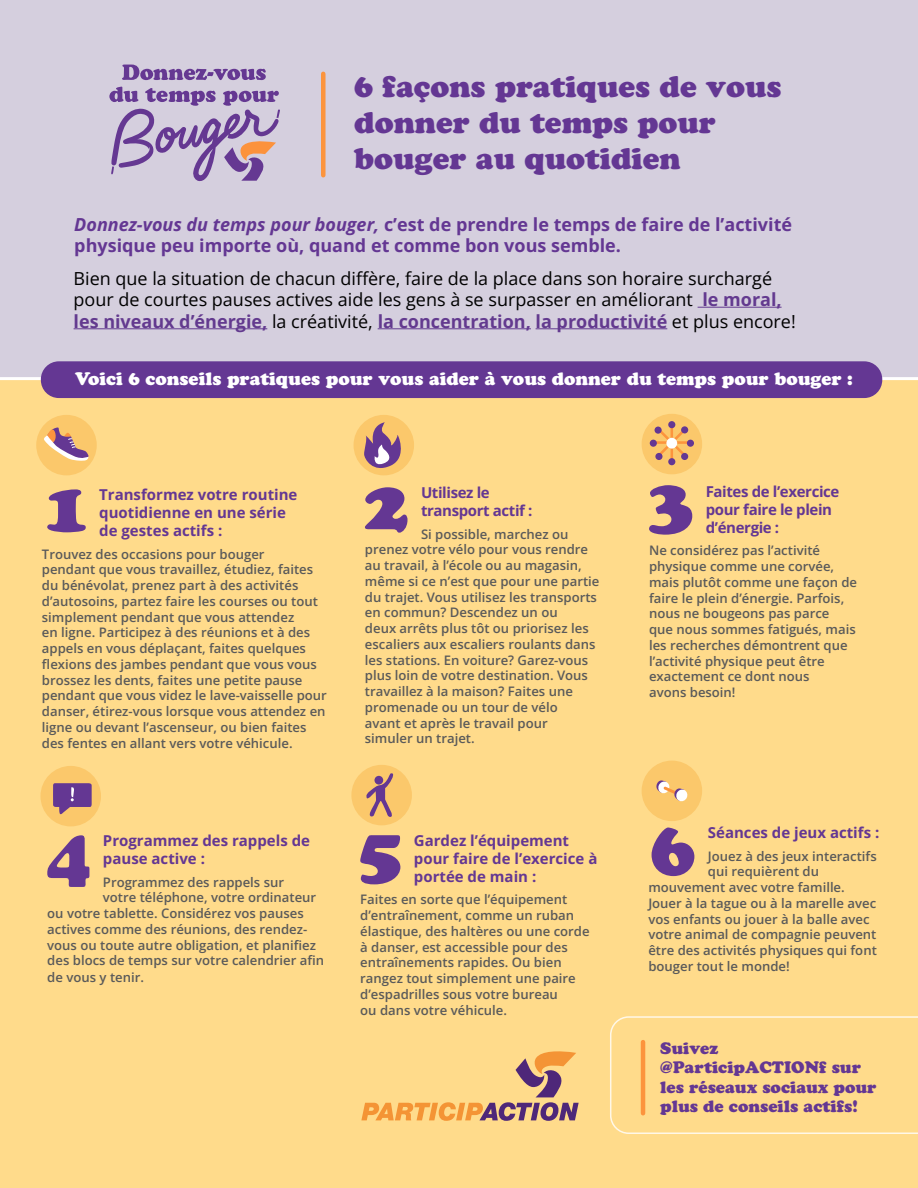
<style>
.page{position:relative;width:918px;height:1188px;background:#fff}
.page>*{position:absolute;margin:0;border:0;box-sizing:border-box;transform-origin:0 0}
.t1{font:30px/36px "Cooper Black Std";color:#643793}
.t2{font:18px/21.6px "Open Sans";color:#000}
.t3{font:700 18px/21.6px "Open Sans";color:#643793}
.t4{font:18px "Cooper Black Std";color:#fff}
.t5{font:16.5px/19.5px "Cooper Black Std";color:#643793}
.t6{font:700 15px/18px "Open Sans";color:#643793}
.t7{font:700 15px/18px "Open Sans";letter-spacing:-.025em;color:#643793}
.t8{font:600 13.2px/15.8px "Open Sans";color:#5a5a5a}
.s1{font-style:italic}
.s2{font-weight:700;color:#633a8f}
</style>
<div class="page">
<div style="left:0;top:0;width:918px;height:439px;background:#d5cfde"></div>
<div style="left:0;top:380px;width:918px;height:808px;background:#ffdb8b"></div>
<hr style="left:0;top:377px;width:918px;height:3px;background:#fff">
<hr style="left:698px;top:307px;width:84px;height:1px;background:#633a8f">
<hr style="left:74px;top:329px;width:193px;height:1px;background:#633a8f">
<hr style="left:378px;top:329px;width:153px;height:1px;background:#633a8f">
<hr style="left:536px;top:329px;width:131px;height:1px;background:#633a8f">
<div style="left:41px;top:361px;width:841px;height:37px;background:#643793;border-radius:18px"></div>
<svg style="left:47px;top:489px;width:39px;height:43px"></svg>
<svg style="left:47px;top:835px;width:43px;height:52px"></svg>
<svg style="left:365px;top:487px;width:43px;height:46px"></svg>
<svg style="left:360px;top:835px;width:40px;height:49px"></svg>
<svg style="left:649px;top:485px;width:43px;height:50px"></svg>
<svg style="left:652px;top:827px;width:42px;height:49px"></svg>
<div style="left:36px;top:415px;width:61px;height:60px;background:#fbc86b;border-radius:50%"></div>
<svg style="left:44px;top:427px;width:45px;height:34px"></svg>
<div style="left:354px;top:415px;width:60px;height:60px;background:#fbc86b;border-radius:50%"></div>
<svg style="left:363px;top:422px;width:46px;height:52px"></svg>
<div style="left:642px;top:414px;width:60px;height:60px;background:#fbc86b;border-radius:50%"></div>
<svg style="left:655px;top:426px;width:33px;height:33px"></svg>
<div style="left:666px;top:438px;width:11px;height:11px;background:#fff;border-radius:50%"></div>
<div style="left:668px;top:421px;width:7px;height:7px;background:#643793;border-radius:50%"></div>
<div style="left:668px;top:458px;width:7px;height:7px;background:#643793;border-radius:50%"></div>
<div style="left:687px;top:440px;width:7px;height:7px;background:#643793;border-radius:50%"></div>
<div style="left:650px;top:440px;width:7px;height:7px;background:#643793;border-radius:50%"></div>
<div style="left:655px;top:427px;width:7px;height:7px;background:#643793;border-radius:50%"></div>
<div style="left:681px;top:453px;width:7px;height:7px;background:#643793;border-radius:50%"></div>
<div style="left:681px;top:426px;width:7px;height:7px;background:#643793;border-radius:50%"></div>
<div style="left:655px;top:453px;width:8px;height:7px;background:#643793;border-radius:50%"></div>
<div style="left:40px;top:766px;width:61px;height:60px;background:#fbc86b;border-radius:50%"></div>
<svg style="left:53px;top:783px;width:39px;height:32px"></svg>
<div style="left:351px;top:765px;width:61px;height:60px;background:#fbc86b;border-radius:50%"></div>
<svg style="left:366px;top:773px;width:28px;height:44px"></svg>
<div style="left:642px;top:761px;width:60px;height:60px;background:#fbc86b;border-radius:50%"></div>
<svg style="left:656px;top:780px;width:32px;height:22px"></svg>
<div style="left:321px;top:74px;width:5px;height:101px;background:#fc943d"></div>
<svg style="left:610px;top:1016px;width:308px;height:118px"></svg>
<svg style="left:122px;top:65px;width:144px;height:15px"></svg>
<svg style="left:109px;top:87px;width:171px;height:94px"></svg>
<svg style="left:361px;top:1051px;width:218px;height:70px"></svg>
<h1 class="t1" style="left:354px;top:69px;width:429px">6 façons pratiques de vous donner du temps pour bouger au quotidien</h1>
<h2 class="t3" style="left:74px;top:213px;width:719px"><span class="s1">Donnez-vous du temps pour bouger,</span> c’est de prendre le temps de faire de l’activité physique peu importe où, quand et comme bon vous semble.</h2>
<p class="t2" style="left:74px;top:267px;width:724px">Bien que la situation de chacun diffère, faire de la place dans son horaire surchargé pour de courtes pauses actives aide les gens à se surpasser en améliorant <span class="s2">le moral, les niveaux d’énergie,</span> la créativité, <span class="s2">la concentration, la productivité</span> et plus encore!</p>
<h2 class="t4" style="left:75px;top:368px;width:779px">Voici 6 conseils pratiques pour vous aider à vous donner du temps pour bouger :</h2>
<p class="t6" style="left:99px;top:485px;width:200px">Transformez votre routine quotidienne en une série de gestes actifs :</p>
<p class="t8" style="left:42px;top:546px;width:287px">Trouvez des occasions pour bouger<br>pendant que vous travaillez, étudiez, faites du bénévolat, prenez part à des activités d’autosoins, partez faire les courses ou tout simplement pendant que vous attendez<br>en ligne. Participez à des réunions et à des appels en vous déplaçant, faites quelques flexions des jambes pendant que vous vous brossez les dents, faites une petite pause pendant que vous videz le lave-vaisselle pour danser, étirez-vous lorsque vous attendez en ligne ou devant l’ascenseur, ou bien faites des fentes en allant vers votre véhicule.</p>
<p class="t7" style="left:421px;top:483px;width:113px">Utilisez le transport actif :</p>
<p class="t8" style="left:365px;top:526px;width:236px;text-indent:56px">Si possible, marchez ou prenez votre vélo pour vous rendre au travail, à l’école ou au magasin, même si ce n’est que pour une partie du trajet. Vous utilisez les transports en commun? Descendez un ou<br>deux arrêts plus tôt ou priorisez les escaliers aux escaliers roulants dans les stations. En voiture? Garez-vous plus loin de votre destination. Vous travaillez à la maison? Faites une promenade ou un tour de vélo<br>avant et après le travail pour<br>simuler un trajet.</p>
<p class="t6" style="left:103px;top:831px;width:209px">Programmez des rappels de pause active :</p>
<p class="t8" style="left:103px;top:874px;width:183px">Programmez des rappels sur</p>
<p class="t8" style="left:103px;top:889px;width:215px">votre téléphone, votre ordinateur</p>
<p class="t8" style="left:47px;top:905px;width:258px">ou votre tablette. Considérez vos pauses</p>
<p class="t8" style="left:47px;top:921px;width:262px">actives comme des réunions, des rendez-</p>
<p class="t8" style="left:47px;top:937px;width:270px">vous ou toute autre obligation, et planifiez</p>
<p class="t8" style="left:47px;top:952px;width:278px">des blocs de temps sur votre calendrier afin</p>
<p class="t8" style="left:47px;top:969px;width:98px">de vous y tenir.</p>
<p class="t6" style="left:414px;top:831px;width:185px">Gardez l’équipement pour faire de l’exercice à portée de main :</p>
<p class="t8" style="left:360px;top:891px;width:231px">Faites en sorte que l’équipement d’entraînement, comme un ruban élastique, des haltères ou une corde à danser, est accessible pour des entraînements rapides. Ou bien rangez tout simplement une paire d’espadrilles sous votre bureau<br>ou dans votre véhicule.</p>
<p class="t7" style="left:706px;top:482px;width:135px">Faites de l’exercice pour faire le plein d’énergie :</p>
<p class="t8" style="left:649px;top:543px;width:210px">Ne considérez pas l’activité physique comme une corvée, mais plutôt comme une façon de faire le plein d’énergie. Parfois, nous ne bougeons pas parce<br>que nous sommes fatigués, mais les recherches démontrent que l’activité physique peut être exactement ce dont nous<br>avons besoin!</p>
<p class="t6" style="left:708px;top:823px;width:173px">Séances de jeux actifs :</p>
<p class="t8" style="left:708px;top:848px;width:170px">Jouez à des jeux interactifs</p>
<p class="t8" style="left:708px;top:863px;width:113px">qui requièrent du</p>
<p class="t8" style="left:648px;top:879px;width:198px">mouvement avec votre famille.</p>
<p class="t8" style="left:648px;top:895px;width:229px">Jouer à la tague ou à la marelle avec</p>
<p class="t8" style="left:648px;top:911px;width:223px">vos enfants ou jouer à la balle avec</p>
<p class="t8" style="left:648px;top:926px;width:230px">votre animal de compagnie peuvent</p>
<p class="t8" style="left:648px;top:942px;width:230px">être des activités physiques qui font</p>
<p class="t8" style="left:648px;top:958px;width:143px">bouger tout le monde!</p>
<p class="t5" style="left:660px;top:1038px;width:218px">Suivez @ParticipACTIONf sur les réseaux sociaux pour plus de conseils actifs!</p>
</div>
